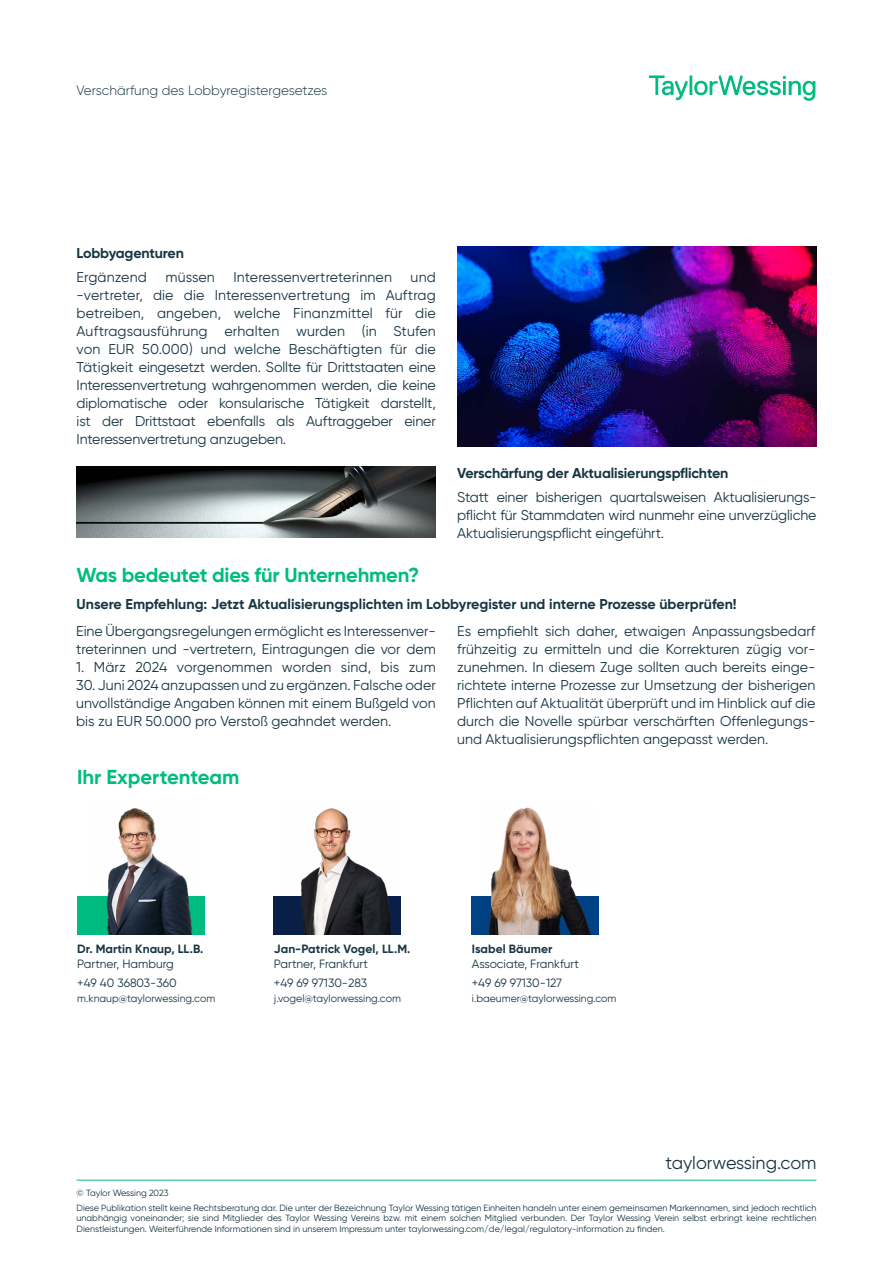
<style>
.page{position:relative;width:893px;height:1263px;background:#fff}
.page>*{position:absolute;margin:0;border:0;box-sizing:border-box;transform-origin:0 0}
.t1{font:700 20.25px "Gilroy";letter-spacing:-.01em;color:#00bc80}
.t2{font:18px "Gilroy";color:#173542}
.t3{font:14.25px/18px "Gilroy";color:#173542;text-align:justify}
.t4{font:700 14.25px "Gilroy";letter-spacing:-.01em;color:#173542}
.t5{font:300 13.5px "Gilroy";color:#173542}
.t6{font:12px/19.5px "Gilroy";color:#173542}
.t7{font:700 12px "Gilroy";letter-spacing:.005em;color:#173542}
.t8{font:10.5px "Gilroy";color:#173542}
.t9{font:9px/14.7px "Gilroy";color:#173542}
</style>
<div class="page">
<svg style="left:649px;top:75px;width:166px;height:26px"></svg>
<hr style="left:77px;top:1180px;width:739px;height:1px;background:#00bc80">
<div style="left:77px;top:896px;width:127px;height:38px;background:#00bc80"></div>
<div style="left:274px;top:896px;width:127px;height:39px;background:#0b2049"></div>
<div style="left:471px;top:896px;width:127px;height:39px;background:#004284"></div>
<img style="left:300px;top:808px;width:91px;height:127px">
<img style="left:106px;top:808px;width:86px;height:126px">
<img style="left:488px;top:807px;width:103px;height:128px">
<img style="left:77px;top:466px;width:359px;height:72px">
<img style="left:457px;top:247px;width:359px;height:200px">
<p class="t5" style="left:77px;top:82px;width:252px">Verschärfung des Lobbyregistergesetzes</p>
<p class="t4" style="left:77px;top:244px;width:109px">Lobbyagenturen</p>
<p class="t3" style="left:77px;top:268px;width:72px">Ergänzend</p>
<p class="t3" style="left:165px;top:268px;width:51px">müssen</p>
<p class="t3" style="left:233px;top:268px;width:160px">Interessenvertreterinnen</p>
<p class="t3" style="left:77px;top:268px;width:361px;text-indent:334px">und -vertreter, die die Interessenvertretung im Auftrag betreiben, angeben, welche Finanzmittel für die Auftragsausführung erhalten wurden (in Stufen von EUR 50.000) und welche Beschäftigten für die Tätigkeit eingesetzt werden. Sollte für Drittstaaten eine Interessenvertretung wahrgenommen werden, die keine diplomatische oder konsularische Tätigkeit darstellt, ist der Drittstaat ebenfalls als Auftraggeber einer Interessenvertretung anzugeben.</p>
<p class="t4" style="left:457px;top:464px;width:273px">Verschärfung der Aktualisierungspflichten</p>
<p class="t3" style="left:457px;top:487px;width:361px">Statt einer bisherigen quartalsweisen Aktualisierungs&shy;pflicht für Stammdaten wird nunmehr eine unverzügliche Aktualisierungspflicht eingeführt.</p>
<h1 class="t1" style="left:77px;top:562px;width:344px">Was bedeutet dies für Unternehmen?</h1>
<p class="t4" style="left:77px;top:595px;width:662px">Unsere Empfehlung: Jetzt Aktualisierungsplichten im Lobbyregister und interne Prozesse überprüfen!</p>
<p class="t3" style="left:76px;top:621px;width:361px">Eine Übergangsregelungen ermöglicht es Interessenver&shy;treterinnen und -vertretern, Eintragungen die vor dem</p>
<p class="t3" style="left:76px;top:657px;width:361px">1. März 2024 vorgenommen worden sind, bis zum</p>
<p class="t3" style="left:76px;top:675px;width:361px">30. Juni 2024 anzupassen und zu ergänzen. Falsche oder unvollständige Angaben können mit einem Bußgeld von bis zu EUR 50.000 pro Verstoß geahndet werden.</p>
<p class="t3" style="left:457px;top:621px;width:360px">Es empfiehlt sich daher, etwaigen Anpassungsbedarf frühzeitig zu ermitteln und die Korrekturen zügig vor&shy;zunehmen. In diesem Zuge sollten auch bereits einge&shy;richtete interne Prozesse zur Umsetzung der bisherigen Pflichten auf Aktualität überprüft und im Hinblick auf die durch die Novelle spürbar verschärften Offenlegungs&shy;und Aktualisierungspflichten angepasst werden.</p>
<h1 class="t1" style="left:77px;top:764px;width:164px">Ihr Expertenteam</h1>
<p class="t7" style="left:77px;top:941px;width:128px">Dr. Martin Knaup, LL.B.</p>
<p class="t6" style="left:77px;top:953px;width:101px">Partner, Hamburg +49 40 36803-360</p>
<p class="t8" style="left:77px;top:992px;width:140px">m.knaup@taylorwessing.com</p>
<p class="t7" style="left:274px;top:941px;width:138px">Jan-Patrick Vogel, LL.M.</p>
<p class="t6" style="left:274px;top:953px;width:95px">Partner, Frankfurt +49 69 97130-283</p>
<p class="t8" style="left:274px;top:992px;width:129px">j.vogel@taylorwessing.com</p>
<p class="t7" style="left:472px;top:941px;width:82px">Isabel Bäumer</p>
<p class="t6" style="left:472px;top:953px;width:109px">Associate, Frankfurt +49 69 97130-127</p>
<p class="t8" style="left:472px;top:992px;width:146px">i.baeumer@taylorwessing.com</p>
<p class="t2" style="left:665px;top:1152px;width:153px">taylorwessing.com</p>
<p class="t9" style="left:77px;top:1185px;width:741px">© Taylor Wessing 2023<br>Diese Publikation stellt keine Rechtsberatung dar. Die unter der Bezeichnung Taylor Wessing tätigen Einheiten handeln unter einem gemeinsamen Markennamen, sind jedoch rechtlich</p>
<p class="t9" style="left:77px;top:1213px;width:741px;line-height:10.5px">unabhängig voneinander; sie sind Mitglieder des Taylor Wessing Vereins bzw. mit einem solchen Mitglied verbunden. Der Taylor Wessing Verein selbst erbringt keine rechtlichen<br>Dienstleistungen. Weiterführende Informationen sind in unserem Impressum unter taylorwessing.com/de/legal/regulatory-information zu finden.</p>
</div>
